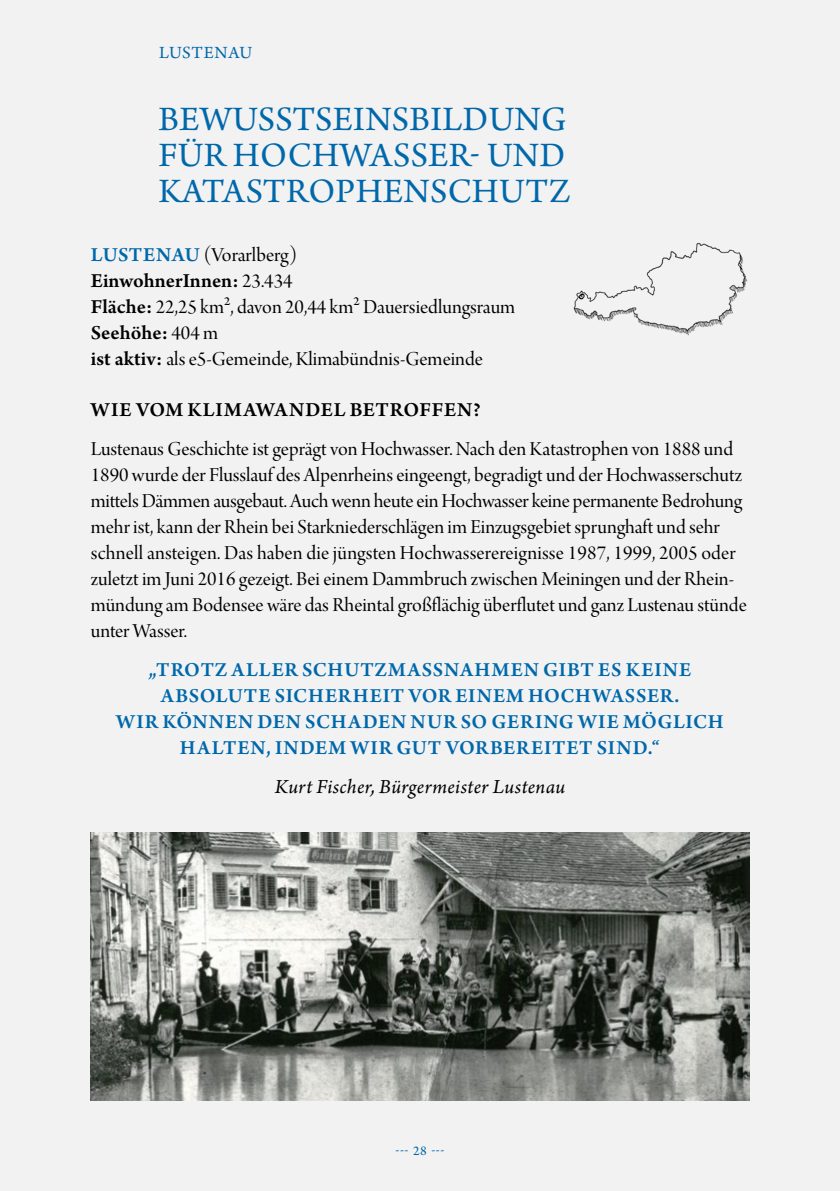
<style>
.page{position:relative;width:840px;height:1191px;background:#fff}
.page>*{position:absolute;margin:0;border:0;box-sizing:border-box;transform-origin:0 0}
.HL_blau_18_PT{font:36px/36px "Arno Pro";letter-spacing:.01em;color:#0068aa}
.Copy_normal{font:21px/26px "Arno Pro Display";color:#000}
.Zitat{font:600 21px/26px "Arno Pro";letter-spacing:.035em;color:#0068aa;text-align:center}
.SHL_normal{font:600 21px "Arno Pro";letter-spacing:.005em;color:#000}
.Zitat_Quelle{font:italic 21px "Arno Pro";letter-spacing:.02em;color:#000}
.SHL_normal-2{font:600 21px "Arno Pro";letter-spacing:.04em;color:#000}
.SHL_Stadtnamen{font:21px "Arno Pro Display";letter-spacing:-.005em;color:#000}
.t1{font:18px "Arno Pro";letter-spacing:.025em;color:#0068aa}
.t2{font:14px "Arno Pro";color:#0068aa}
.s1{font-family:"Arno Pro";font-weight:600;color:#0068aa}
.s2{font-family:"Arno Pro Display";font-weight:400}
.s3{font-family:"Arno Pro";font-weight:600}
</style>
<div class="page">
<div style="left:0;top:0;width:839px;height:1191px;background:#f2f2f2"></div>
<img style="left:573px;top:243px;width:175px;height:93px">
<img style="left:91px;top:832px;width:657px;height:268px">
<p class="t1" style="left:159px;top:42px;width:95px">LUSTENAU</p>
<h1 class="HL_blau_18_PT" style="left:158px;top:103px;width:413px">BEWUSSTSEINSBILDUNG<br>FÜR HOCHWASSER- UND<br>KATASTROPHENSCHUTZ</h1>
<h2 class="SHL_Stadtnamen" style="left:91px;top:243px;width:208px"><span class="s1">LUSTENAU</span> (Vorarlberg)</h2>
<p class="SHL_normal" style="left:91px;top:269px;width:203px">EinwohnerInnen: <span class="s2">23.434</span></p>
<p class="Copy_normal" style="left:91px;top:295px;width:426px"><span class="s3">Fläche:</span> 22,25 km², davon 20,44 km² Dauersiedlungsraum</p>
<p class="SHL_normal" style="left:91px;top:321px;width:129px">Seehöhe: <span class="s2">404 m</span></p>
<p class="Copy_normal" style="left:91px;top:347px;width:393px"><span class="s3">ist aktiv:</span> als e5-Gemeinde, Klimabündnis-Gemeinde</p>
<h3 class="SHL_normal-2" style="left:91px;top:397px;width:391px">WIE VOM KLIMAWANDEL BETROFFEN?</h3>
<p class="Copy_normal" style="left:91px;top:437px;width:657px">Lustenaus Geschichte ist geprägt von Hochwasser. Nach den Katastrophen von 1888 und 1890 wurde der Flusslauf des Alpenrheins eingeengt, begradigt und der Hochwasserschutz mittels Dämmen ausgebaut. Auch wenn heute ein Hochwasser keine permanente Bedrohung mehr ist, kann der Rhein bei Starkniederschlägen im Einzugsgebiet sprunghaft und sehr schnell ansteigen. Das haben die jüngsten Hochwasserereignisse 1987, 1999, 2005 oder zuletzt im Juni 2016 gezeigt. Bei einem Dammbruch zwischen Meiningen und der Rhein&shy;mündung am Bodensee wäre das Rheintal großflächig überflutet und ganz Lustenau stünde unter Wasser.</p>
<p class="Zitat" style="left:116px;top:657px;width:608px">„TROTZ ALLER SCHUTZMASSNAHMEN GIBT ES KEINE ABSOLUTE SICHERHEIT VOR EINEM HOCHWASSER.<br>WIR KÖNNEN DEN SCHADEN NUR SO GERING WIE MÖGLICH HALTEN, INDEM WIR GUT VORBEREITET SIND.“</p>
<p class="Zitat_Quelle" style="left:274px;top:774px;width:292px">Kurt Fischer, Bürgermeister Lustenau</p>
<p class="t2" style="left:395px;top:1142px;width:50px">--- 28 ---</p>
</div>
